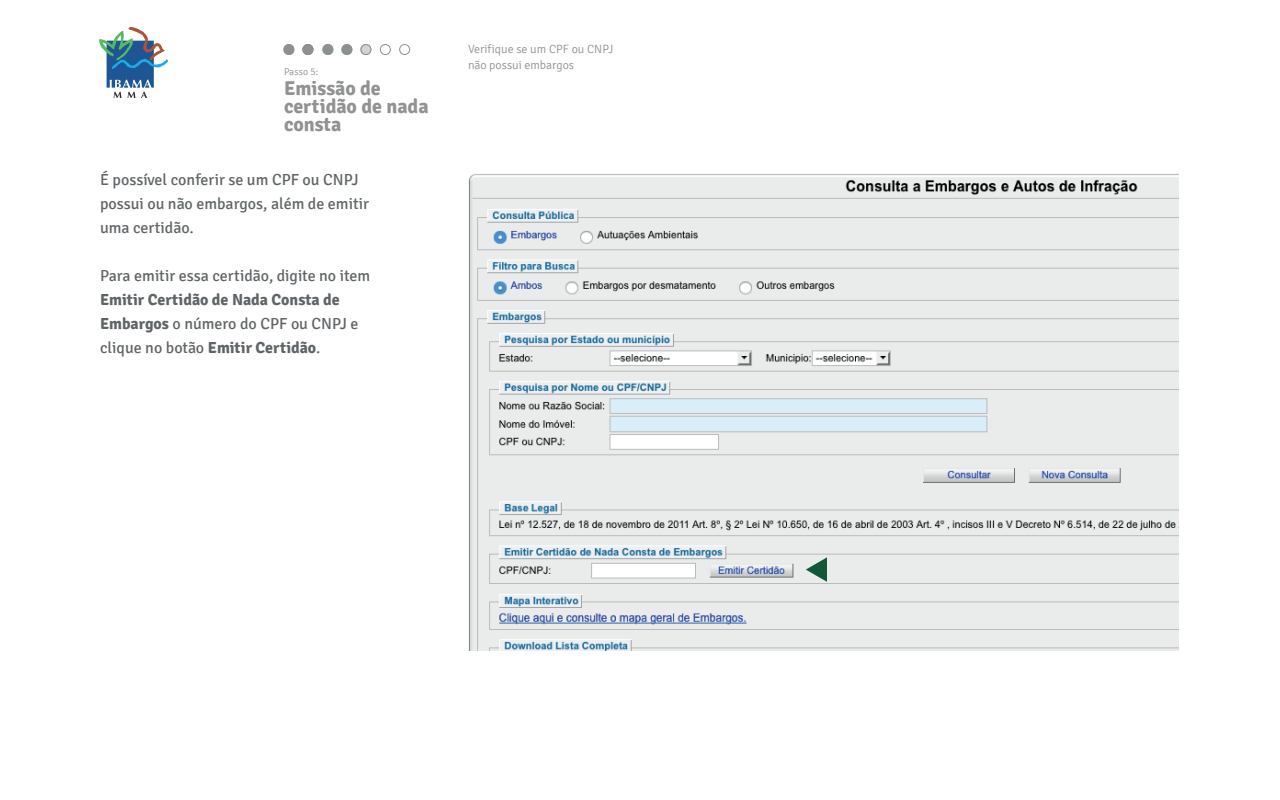
<style>
.page{position:relative;width:1280px;height:800px;background:#fff}
.page>*{position:absolute;margin:0;border:0;box-sizing:border-box;transform-origin:0 0}
.t1{font:700 20px/18px "Signika";color:#919293}
.t2{font:16px/24px "Signika";color:#606466}
.t3{font:700 16px/24px "Signika";color:#606466}
.t4{font:300 12px/16px "Signika";color:#919293}
.t5{font:300 10px "Signika";color:#919293}
.s1{font-weight:400}
</style>
<div class="page">
<img style="left:468px;top:174px;width:711px;height:477px">
<img style="left:100px;top:28px;width:67px;height:69px">
<div style="left:283px;top:44px;width:11px;height:11px;border:1px solid #8d9091;border-radius:50%"></div>
<div style="left:284px;top:45px;width:10px;height:10px;background:#8d9091;border-radius:50%"></div>
<div style="left:284px;top:44px;width:10px;height:11px;border:1px solid #8d9091;border-radius:50%"></div>
<div style="left:302px;top:44px;width:11px;height:11px;border:1px solid #8d9091;border-radius:50%"></div>
<div style="left:303px;top:45px;width:10px;height:10px;background:#8d9091;border-radius:50%"></div>
<div style="left:302px;top:44px;width:12px;height:11px;border:1px solid #8d9091;border-radius:50%"></div>
<div style="left:380px;top:44px;width:11px;height:11px;border:1px solid #8d9091;border-radius:50%"></div>
<div style="left:399px;top:44px;width:11px;height:11px;border:1px solid #8d9091;border-radius:50%"></div>
<svg style="left:806px;top:557px;width:21px;height:25px"></svg>
<div style="left:322px;top:44px;width:11px;height:11px;border:1px solid #8d9091;border-radius:50%"></div>
<div style="left:323px;top:45px;width:10px;height:10px;background:#8d9091;border-radius:50%"></div>
<div style="left:322px;top:44px;width:12px;height:11px;border:1px solid #8d9091;border-radius:50%"></div>
<div style="left:341px;top:44px;width:11px;height:11px;border:1px solid #8d9091;border-radius:50%"></div>
<div style="left:342px;top:45px;width:10px;height:10px;background:#8d9091;border-radius:50%"></div>
<div style="left:342px;top:44px;width:10px;height:11px;border:1px solid #8d9091;border-radius:50%"></div>
<div style="left:361px;top:45px;width:10px;height:10px;background:#d3d4d6;border-radius:50%"></div>
<div style="left:360px;top:44px;width:11px;height:11px;border:1px solid #8d9091;border-radius:50%"></div>
<div style="left:360px;top:44px;width:12px;height:11px;border:1px solid #8d9091;border-radius:50%"></div>
<p class="t5" style="left:284px;top:66px;width:36px">Passo 5:</p>
<p class="t1" style="left:284px;top:80px;width:146px">Emissão de certidão de nada consta</p>
<p class="t2" style="left:100px;top:168px;width:271px">É possível conferir se um CPF ou CNPJ possui ou não embargos, além de emitir uma certidão.</p>
<p class="t2" style="left:100px;top:264px;width:272px">Para emitir essa certidão, digite no item</p>
<p class="t3" style="left:100px;top:288px;width:260px">Emitir Certidão de Nada Consta de<br>Embargos <span class="s1">o número do CPF ou CNPJ e clique no botão</span> Emitir Certidão<span class="s1">.</span></p>
<p class="t4" style="left:468px;top:42px;width:147px">Verifique se um CPF ou CNPJ não possui embargos</p>
</div>
